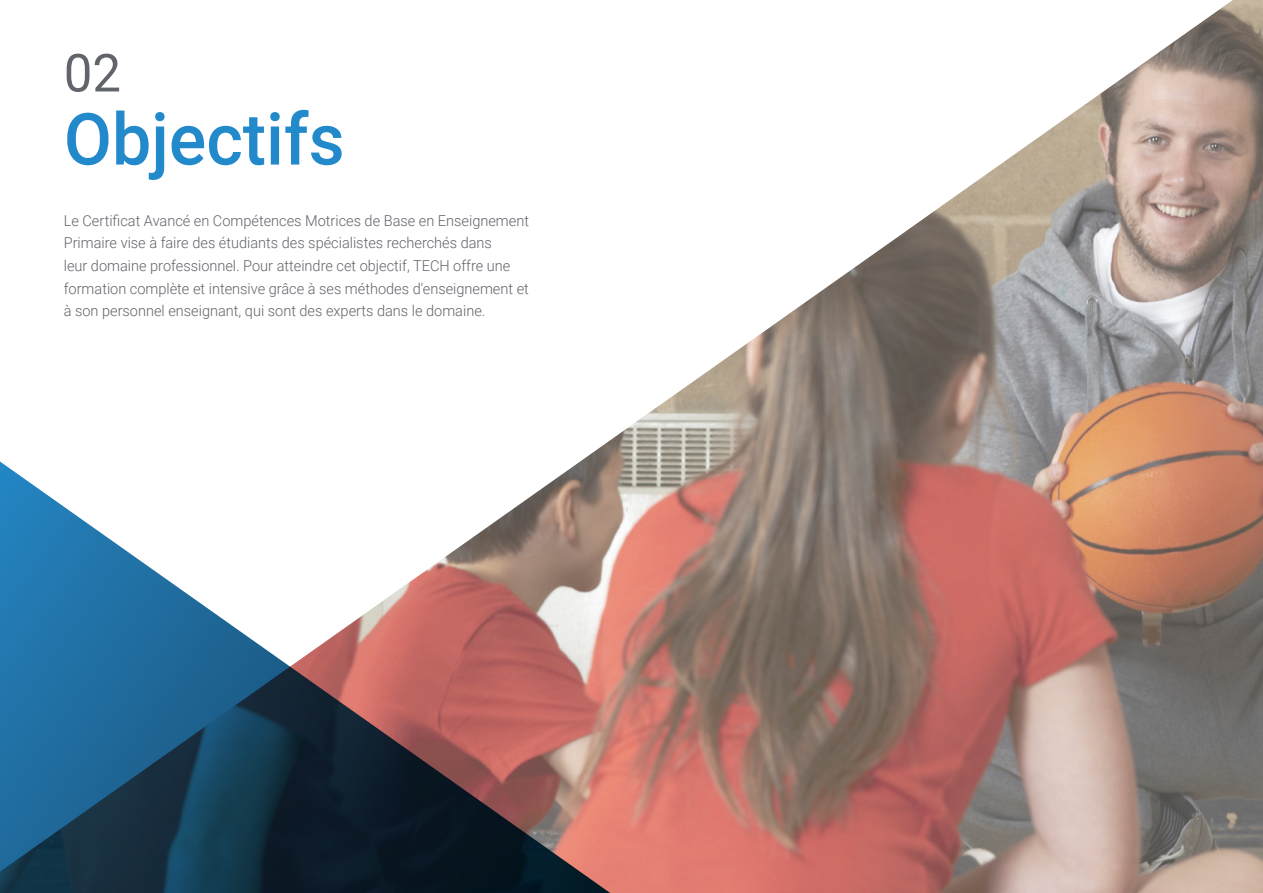
<style>
.page{position:relative;width:1263px;height:893px;background:#fff}
.page>*{position:absolute;margin:0;border:0;box-sizing:border-box;transform-origin:0 0}
.t1{font:500 72px "Roboto";color:#2289ca}
.t2{font:52.5px "Roboto";color:#61646a}
.t3{font:300 15px/22.5px "Roboto";color:#61646a}
</style>
<div class="page">
<img style="left:602px;top:0;width:661px;height:893px">
<svg style="left:0;top:446px;width:640px;height:447px"></svg>
<h2 class="t2" style="left:64px;top:36px;width:59px">02</h2>
<h1 class="t1" style="left:64px;top:89px;width:282px">Objectifs</h1>
<p class="t3" style="left:64px;top:209px;width:467px">Le Certificat Avancé en Compétences Motrices de Base en Enseignement Primaire vise à faire des étudiants des spécialistes recherchés dans<br>leur domaine professionnel. Pour atteindre cet objectif, TECH offre une formation complète et intensive grâce à ses méthodes d'enseignement et à son personnel enseignant, qui sont des experts dans le domaine.</p>
</div>
